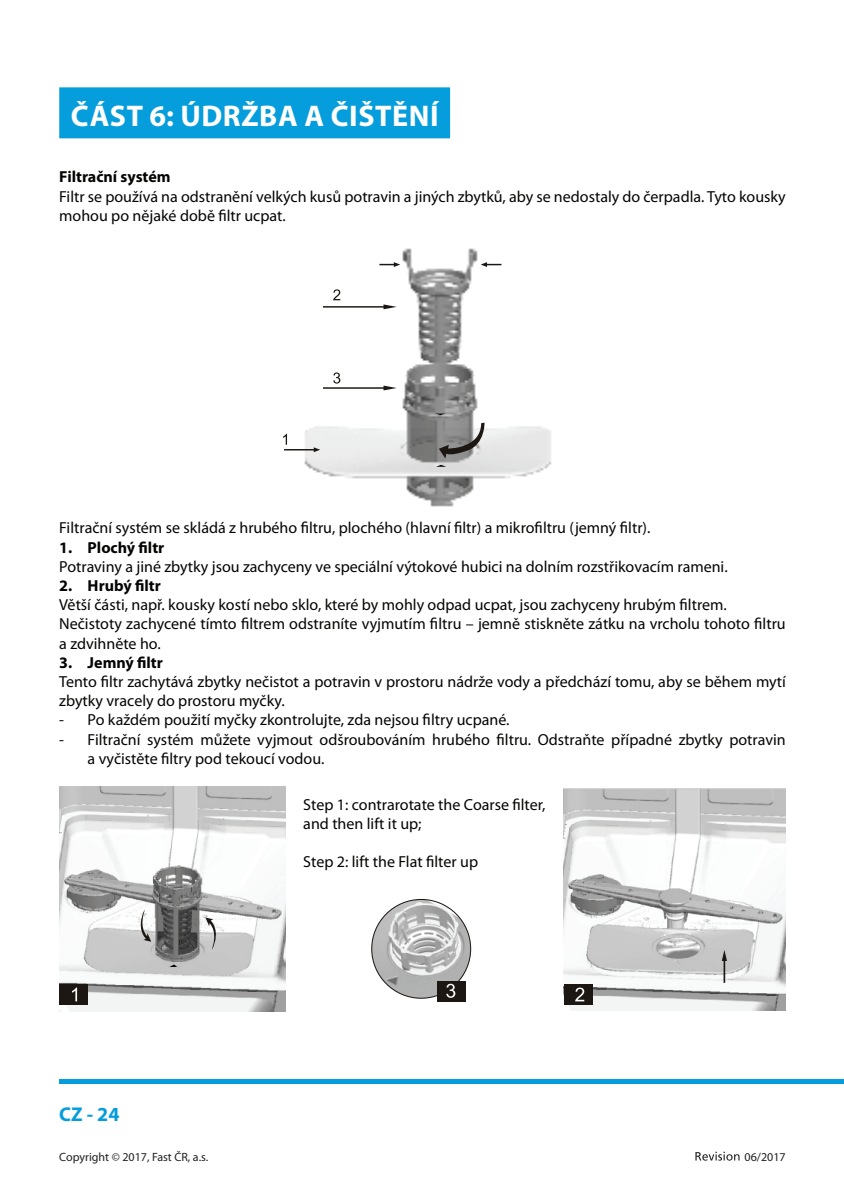
<style>
.page{position:relative;width:844px;height:1194px;background:#fff}
.page>*{position:absolute;margin:0;border:0;box-sizing:border-box;transform-origin:0 0}
.t1{font:700 30px "Myriad Pro";letter-spacing:.02em;color:#fff}
.t2{font:700 20px "Myriad Pro";color:#069ddc}
.t3{font:16px/19.2px "Myriad Pro";color:#040503}
.t4{font:700 16px "Myriad Pro";color:#040503}
.t5{font:12px "Myriad Pro";color:#231f20}
</style>
<div class="page">
<hr style="left:59px;top:1080px;width:784px;height:4px;background:#069ddc">
<svg style="left:695px;top:1152px;width:44px;height:9px"></svg>
<div style="left:59px;top:87px;width:391px;height:51px;background:#069ddc"></div>
<img style="left:304px;top:248px;width:248px;height:259px">
<svg style="left:379px;top:262px;width:21px;height:5px"></svg>
<svg style="left:480px;top:262px;width:21px;height:5px"></svg>
<svg style="left:323px;top:289px;width:73px;height:20px"></svg>
<svg style="left:283px;top:434px;width:37px;height:18px"></svg>
<svg style="left:323px;top:372px;width:73px;height:18px"></svg>
<svg style="left:435px;top:465px;width:11px;height:2px"></svg>
<svg style="left:435px;top:413px;width:10px;height:2px"></svg>
<svg style="left:438px;top:423px;width:47px;height:35px;background:#888787"></svg>
<img style="left:563px;top:789px;width:222px;height:221px">
<img style="left:59px;top:786px;width:226px;height:226px">
<div style="left:563px;top:984px;width:29px;height:21px;background:#1c1713"></div>
<svg style="left:575px;top:988px;width:9px;height:13px"></svg>
<svg style="left:721px;top:950px;width:5px;height:33px"></svg>
<div style="left:59px;top:984px;width:29px;height:21px;background:#1c1713"></div>
<svg style="left:72px;top:988px;width:5px;height:13px"></svg>
<svg style="left:205px;top:917px;width:16px;height:33px"></svg>
<svg style="left:135px;top:909px;width:16px;height:33px"></svg>
<svg style="left:169px;top:964px;width:8px;height:3px"></svg>
<img style="left:371px;top:899px;width:99px;height:99px;border-radius:50%">
<div style="left:437px;top:981px;width:28px;height:20px;background:#1c1713"></div>
<svg style="left:446px;top:984px;width:9px;height:14px"></svg>
<h1 class="t1" style="left:71px;top:104px;width:369px">ČÁST 6: ÚDRŽBA A ČIŠTĚNÍ</h1>
<p class="t4" style="left:59px;top:171px;width:113px">Filtrační systém</p>
<p class="t3" style="left:59px;top:188px;width:727px">Filtr se používá na odstranění velkých kusů potravin a jiných zbytků, aby se nedostaly do čerpadla. Tyto kousky mohou po nějaké době filtr ucpat.</p>
<p class="t3" style="left:59px;top:520px;width:592px">Filtrační systém se skládá z hrubého filtru, plochého (hlavní filtr) a mikrofiltru (jemný filtr).</p>
<p class="t4" style="left:59px;top:541px;width:106px">1. Plochý filtr</p>
<p class="t3" style="left:59px;top:558px;width:669px">Potraviny a jiné zbytky jsou zachyceny ve speciální výtokové hubici na dolním rozstřikovacím rameni.</p>
<p class="t4" style="left:59px;top:579px;width:103px">2. Hrubý filtr</p>
<p class="t3" style="left:59px;top:596px;width:727px">Větší části, např. kousky kostí nebo sklo, které by mohly odpad ucpat, jsou zachyceny hrubým filtrem.<br>Nečistoty zachycené tímto filtrem odstraníte vyjmutím filtru – jemně stiskněte zátku na vrcholu tohoto filtru a zdvihněte ho.</p>
<p class="t4" style="left:59px;top:656px;width:105px">3. Jemný filtr</p>
<p class="t3" style="left:59px;top:673px;width:727px">Tento filtr zachytává zbytky nečistot a potravin v prostoru nádrže vody a předchází tomu, aby se během mytí zbytky vracely do prostoru myčky.</p>
<p class="t3" style="left:59px;top:712px;width:451px">- Po každém použití myčky zkontrolujte, zda nejsou filtry ucpané.</p>
<p class="t3" style="left:88px;top:731px;width:699px;text-indent:-28px">- Filtrační systém můžete vyjmout odšroubováním hrubého filtru. Odstraňte případné zbytky potravin a vyčistěte filtry pod tekoucí vodou.</p>
<p class="t3" style="left:303px;top:796px;width:243px">Step 1: contrarotate the Coarse filter, and then lift it up;</p>
<p class="t3" style="left:303px;top:853px;width:176px">Step 2: lift the Flat filter up</p>
<p class="t2" style="left:59px;top:1107px;width:62px">CZ - 24</p>
<p class="t5" style="left:59px;top:1152px;width:150px">Copyright © 2017, Fast ČR, a.s.</p>
<p class="t5" style="left:744px;top:1152px;width:43px">06/2017</p>
</div>
